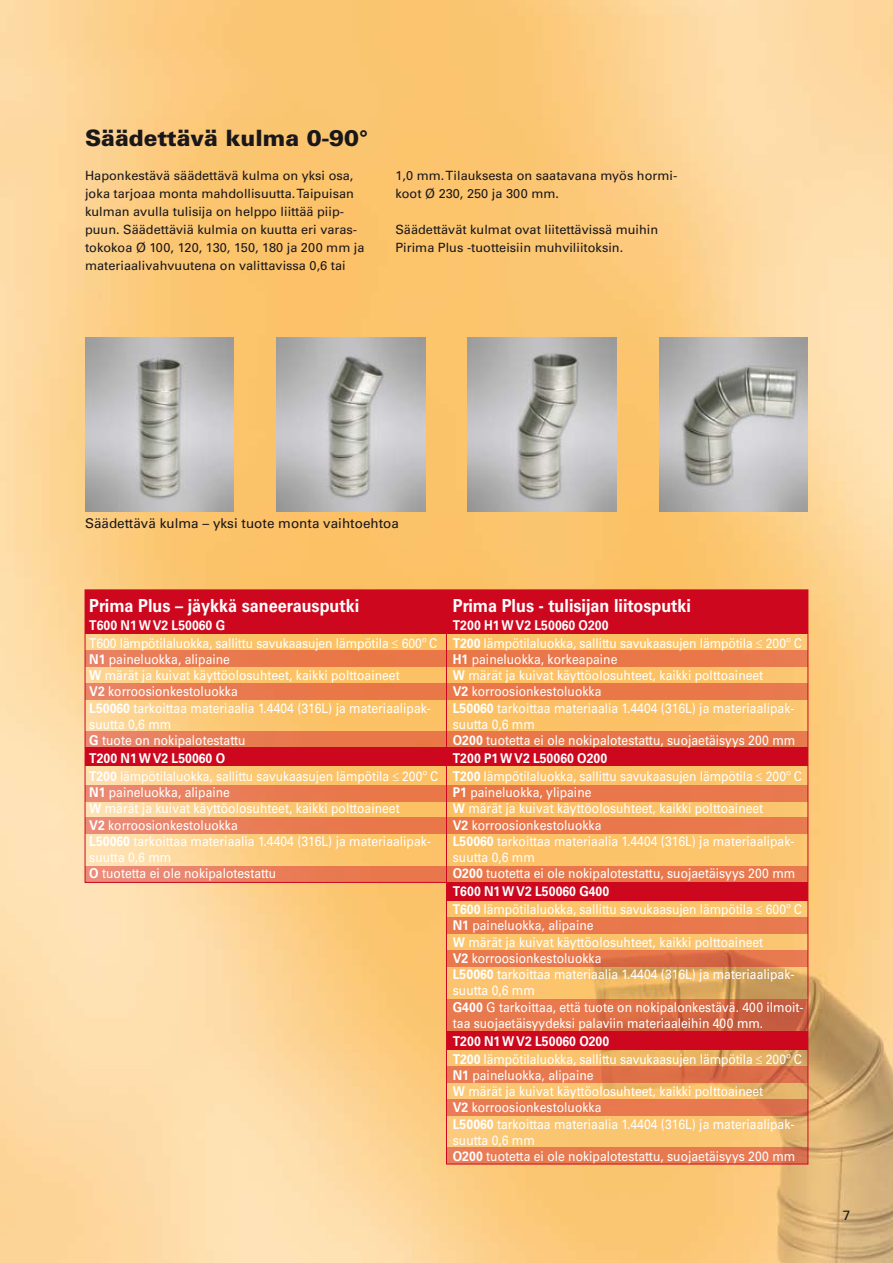
<style>
.page{position:relative;width:893px;height:1263px;background:#fff}
.page>*{position:absolute;margin:0;border:0;box-sizing:border-box;transform-origin:0 0}
.t1{font:900 22.5px "Univers LT";color:#1a171b}
.t2{font:700 18px "Univers LT";color:#fff;scale:.9 1}
.t3{font:13.5px/16.2px "Univers LT";color:#fff;scale:.9 1}
.t4{font:13.5px "Univers LT";color:#1a171b}
.t5{font:12.75px/18px "Univers LT";color:#1a171b}
.s1{font-weight:700}
</style>
<div class="page">
<img style="left:0;top:0;width:893px;height:1263px">
<img style="left:659px;top:337px;width:149px;height:175px">
<img style="left:85px;top:337px;width:149px;height:175px">
<img style="left:276px;top:337px;width:149px;height:175px">
<img style="left:468px;top:337px;width:149px;height:175px">
<svg style="left:85px;top:589px;width:723px;height:575px;background:#ee9764"></svg>
<h1 class="t1" style="left:85px;top:123px;width:285px">Säädettävä kulma 0-90°</h1>
<p class="t5" style="left:85px;top:167px;width:281px">Haponkestävä säädettävä kulma on yksi osa, joka tarjoaa monta mahdollisuutta. Taipuisan kulman avulla tulisija on helppo liittää piip&shy;puun. Säädettäviä kulmia on kuutta eri varas&shy;tokokoa Ø 100, 120, 130, 150, 180 ja 200 mm ja materiaalivahvuutena on valittavissa 0,6 tai</p>
<p class="t5" style="left:395px;top:167px;width:283px">1,0 mm. Tilauksesta on saatavana myös hormi&shy;koot Ø 230, 250 ja 300 mm.</p>
<p class="t5" style="left:395px;top:221px;width:264px">Säädettävät kulmat ovat liitettävissä muihin<br>Pirima Plus -tuotteisiin muhviliitoksin.</p>
<p class="t4" style="left:85px;top:515px;width:315px">Säädettävä kulma – yksi tuote monta vaihtoehtoa</p>
<h2 class="t2" style="left:89px;top:595px;width:302px">Prima Plus – jäykkä saneerausputki</h2>
<p class="t3" style="left:89px;top:616px;width:388px;line-height:18px"><span class="s1">T600 N1 W V2 L50060 G<br></span>T600 lämpötilaluokka, sallittu savukaasujen lämpötila ≤ 600º C</p>
<p class="t3" style="left:89px;top:651px;width:381px"><span class="s1">N1</span> paineluokka, alipaine<br><span class="s1">W</span> märät ja kuivat käyttöolosuhteet, kaikki polttoaineet<br><span class="s1">V2</span> korroosionkestoluokka<br><span class="s1">L50060</span> tarkoittaa materiaalia 1.4404 (316L) ja materiaalipak&shy;suutta 0,6 mm<br><span class="s1">G</span> tuote on nokipalotestattu</p>
<p class="t3" style="left:89px;top:749px;width:389px;line-height:18px"><span class="s1">T200 N1 W V2 L50060 O<br>T200</span> lämpötilaluokka, sallittu savukaasujen lämpötila ≤ 200º C</p>
<p class="t3" style="left:89px;top:784px;width:381px"><span class="s1">N1</span> paineluokka, alipaine<br><span class="s1">W</span> märät ja kuivat käyttöolosuhteet, kaikki polttoaineet<br><span class="s1">V2</span> korroosionkestoluokka<br><span class="s1">L50060</span> tarkoittaa materiaalia 1.4404 (316L) ja materiaalipak&shy;suutta 0,6 mm<br><span class="s1">O</span> tuotetta ei ole nokipalotestattu</p>
<h2 class="t2" style="left:453px;top:595px;width:266px">Prima Plus - tulisijan liitosputki</h2>
<p class="t3" style="left:453px;top:616px;width:389px;line-height:18px"><span class="s1">T200 H1 W V2 L50060 O200<br>T200</span> lämpötilaluokka, sallittu savukaasujen lämpötila ≤ 200º C</p>
<p class="t3" style="left:453px;top:651px;width:382px"><span class="s1">H1</span> paineluokka, korkeapaine<br><span class="s1">W</span> märät ja kuivat käyttöolosuhteet, kaikki polttoaineet<br><span class="s1">V2</span> korroosionkestoluokka<br><span class="s1">L50060</span> tarkoittaa materiaalia 1.4404 (316L) ja materiaalipak&shy;suutta 0,6 mm<br><span class="s1">O200</span> tuotetta ei ole nokipalotestattu, suojaetäisyys 200 mm</p>
<p class="t3" style="left:453px;top:749px;width:389px;line-height:18px"><span class="s1">T200 P1 W V2 L50060 O200<br>T200</span> lämpötilaluokka, sallittu savukaasujen lämpötila ≤ 200º C</p>
<p class="t3" style="left:453px;top:784px;width:382px"><span class="s1">P1</span> paineluokka, ylipaine<br><span class="s1">W</span> märät ja kuivat käyttöolosuhteet, kaikki polttoaineet<br><span class="s1">V2</span> korroosionkestoluokka<br><span class="s1">L50060</span> tarkoittaa materiaalia 1.4404 (316L) ja materiaalipak&shy;suutta 0,6 mm<br><span class="s1">O200</span> tuotetta ei ole nokipalotestattu, suojaetäisyys 200 mm</p>
<p class="t3" style="left:453px;top:882px;width:389px;line-height:18px"><span class="s1">T600 N1 W V2 L50060 G400<br>T600</span> lämpötilaluokka, sallittu savukaasujen lämpötila ≤ 600º C</p>
<p class="t3" style="left:453px;top:918px;width:391px"><span class="s1">N1</span> paineluokka, alipaine<br><span class="s1">W</span> märät ja kuivat käyttöolosuhteet, kaikki polttoaineet<br><span class="s1">V2</span> korroosionkestoluokka<br><span class="s1">L50060</span> tarkoittaa materiaalia 1.4404 (316L) ja materiaalipak&shy;suutta 0,6 mm<br><span class="s1">G400</span> G tarkoittaa, että tuote on nokipalonkestävä. 400 ilmoit&shy;taa suojaetäisyydeksi palaviin materiaaleihin 400 mm.</p>
<p class="t3" style="left:453px;top:1032px;width:389px;line-height:18px"><span class="s1">T200 N1 W V2 L50060 O200<br>T200</span> lämpötilaluokka, sallittu savukaasujen lämpötila ≤ 200º C</p>
<p class="t3" style="left:453px;top:1067px;width:382px"><span class="s1">N1</span> paineluokka, alipaine<br><span class="s1">W</span> märät ja kuivat käyttöolosuhteet, kaikki polttoaineet<br><span class="s1">V2</span> korroosionkestoluokka<br><span class="s1">L50060</span> tarkoittaa materiaalia 1.4404 (316L) ja materiaalipak&shy;suutta 0,6 mm<br><span class="s1">O200</span> tuotetta ei ole nokipalotestattu, suojaetäisyys 200 mm</p>
<p class="t4" style="left:843px;top:1208px;width:9px">7</p>
</div>
